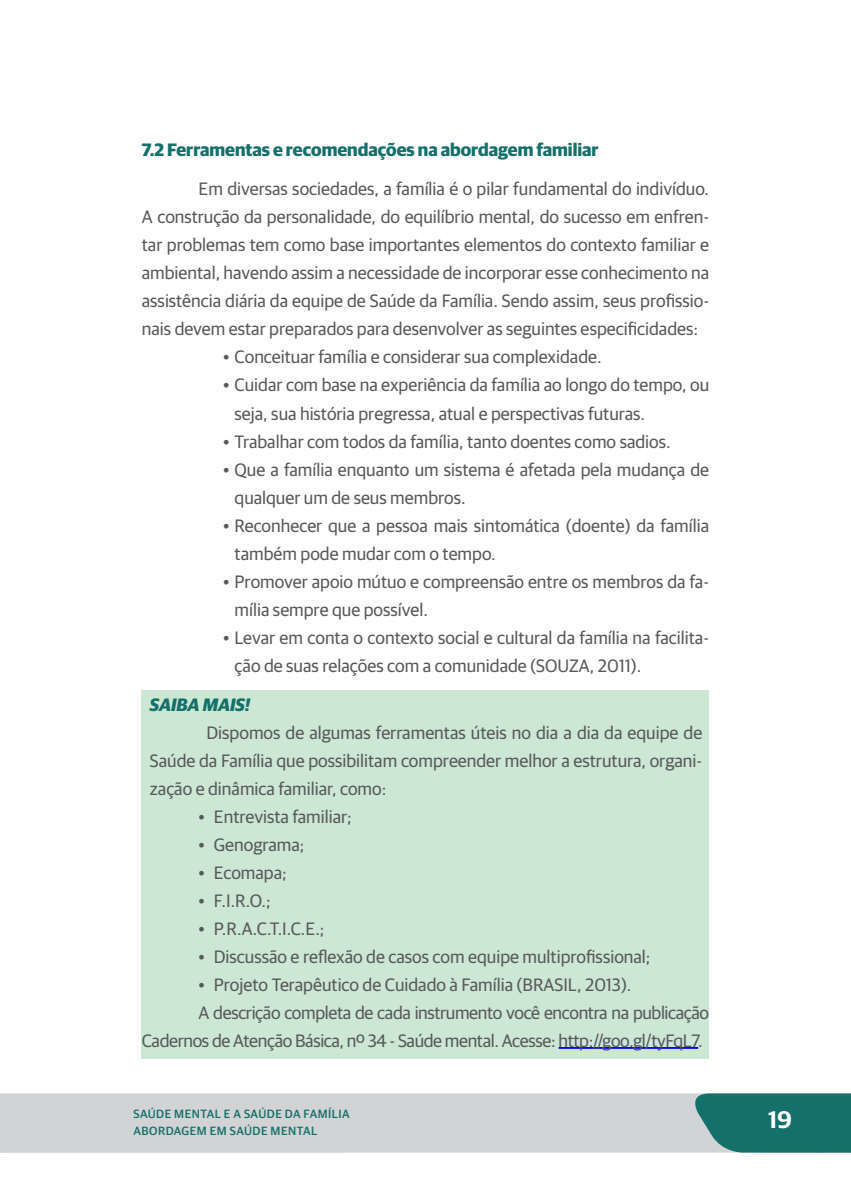
<style>
.page{position:relative;width:851px;height:1191px;background:#fff}
.page>*{position:absolute;margin:0;border:0;box-sizing:border-box;transform-origin:0 0}
.t1{font:600 24px "Guardian Sans";color:#fff}
.t2{font:18px/28px "Guardian Sans";color:#58595b}
.t3{font:18px "Guardian Sans";letter-spacing:-.02em;color:#58595b}
.t4{font:700 18px "Guardian Sans";color:#14706a}
.t5{font:italic 700 18px "Guardian Sans";color:#14706a}
.t6{font:500 12px/17.6px "Guardian Sans";letter-spacing:.04em;color:#14706a}
</style>
<div class="page">
<div style="left:0;top:1093px;width:685px;height:59px;background:#d1d3d4"></div>
<svg style="left:685px;top:1093px;width:165px;height:60px;background:#2f7e79"></svg>
<div style="left:142px;top:690px;width:567px;height:368px;background:#cce7d3"></div>
<hr style="left:558px;top:1047px;width:140px;height:1px;background:#00f">
<p class="t4" style="left:142px;top:136px;width:458px">7.2 Ferramentas e recomendações na abordagem familiar</p>
<p class="t2" style="left:142px;top:174px;width:568px;text-align:justify;text-indent:57px">Em diversas sociedades, a família é o pilar fundamental do indivíduo.<br>A construção da personalidade, do equilíbrio mental, do sucesso em enfren&shy;tar problemas tem como base importantes elementos do contexto familiar e ambiental, havendo assim a necessidade de incorporar esse conhecimento na assistência diária da equipe de Saúde da Família. Sendo assim, seus profissio&shy;nais devem estar preparados para desenvolver as seguintes especificidades:</p>
<p class="t2" style="left:223px;top:342px;width:380px">• Conceituar família e considerar sua complexidade.</p>
<p class="t2" style="left:234px;top:370px;width:476px;text-indent:-11px">• Cuidar com base na experiência da família ao longo do tempo, ou seja, sua história pregressa, atual e perspectivas futuras.</p>
<p class="t2" style="left:223px;top:426px;width:449px">• Trabalhar com todos da família, tanto doentes como sadios.</p>
<p class="t2" style="left:234px;top:454px;width:476px;text-indent:-11px">• Que a família enquanto um sistema é afetada pela mudança de qualquer um de seus membros.</p>
<p class="t2" style="left:234px;top:510px;width:476px;text-indent:-11px">• Reconhecer que a pessoa mais sintomática (doente) da família também pode mudar com o tempo.</p>
<p class="t2" style="left:234px;top:566px;width:476px;text-indent:-11px">• Promover apoio mútuo e compreensão entre os membros da fa&shy;mília sempre que possível.</p>
<p class="t2" style="left:234px;top:622px;width:476px;text-indent:-11px">• Levar em conta o contexto social e cultural da família na facilita&shy;ção de suas relações com a comunidade (SOUZA, 2011).</p>
<p class="t5" style="left:150px;top:691px;width:102px">SAIBA MAIS!</p>
<p class="t2" style="left:150px;top:717px;width:554px;text-align:justify;text-indent:57px">Dispomos de algumas ferramentas úteis no dia a dia da equipe de Saúde da Família que possibilitam compreender melhor a estrutura, organi&shy;zação e dinâmica familiar, como:</p>
<p class="t2" style="left:198px;top:801px;width:155px">• Entrevista familiar;</p>
<p class="t2" style="left:198px;top:829px;width:107px">• Genograma;</p>
<p class="t2" style="left:198px;top:857px;width:90px">• Ecomapa;</p>
<p class="t2" style="left:198px;top:885px;width:74px">• F.I.R.O.;</p>
<p class="t2" style="left:198px;top:913px;width:128px">• P.R.A.C.T.I.C.E.;</p>
<p class="t2" style="left:198px;top:941px;width:453px">• Discussão e reflexão de casos com equipe multiprofissional;</p>
<p class="t2" style="left:198px;top:969px;width:434px">• Projeto Terapêutico de Cuidado à Família (BRASIL, 2013).</p>
<p class="t3" style="left:198px;top:1000px;width:512px">A descrição completa de cada instrumento você encontra na publicação</p>
<p class="t3" style="left:142px;top:1028px;width:562px">Cadernos de Atenção Básica, nº 34 - Saúde mental. Acesse: http://goo.gl/tyFqL7.</p>
<p class="t6" style="left:133px;top:1103px;width:218px">SAÚDE MENTAL E A SAÚDE DA FAMÍLIA<br>ABORDAGEM EM SAÚDE MENTAL</p>
<h1 class="t1" style="left:768px;top:1101px;width:25px">19</h1>
</div>
